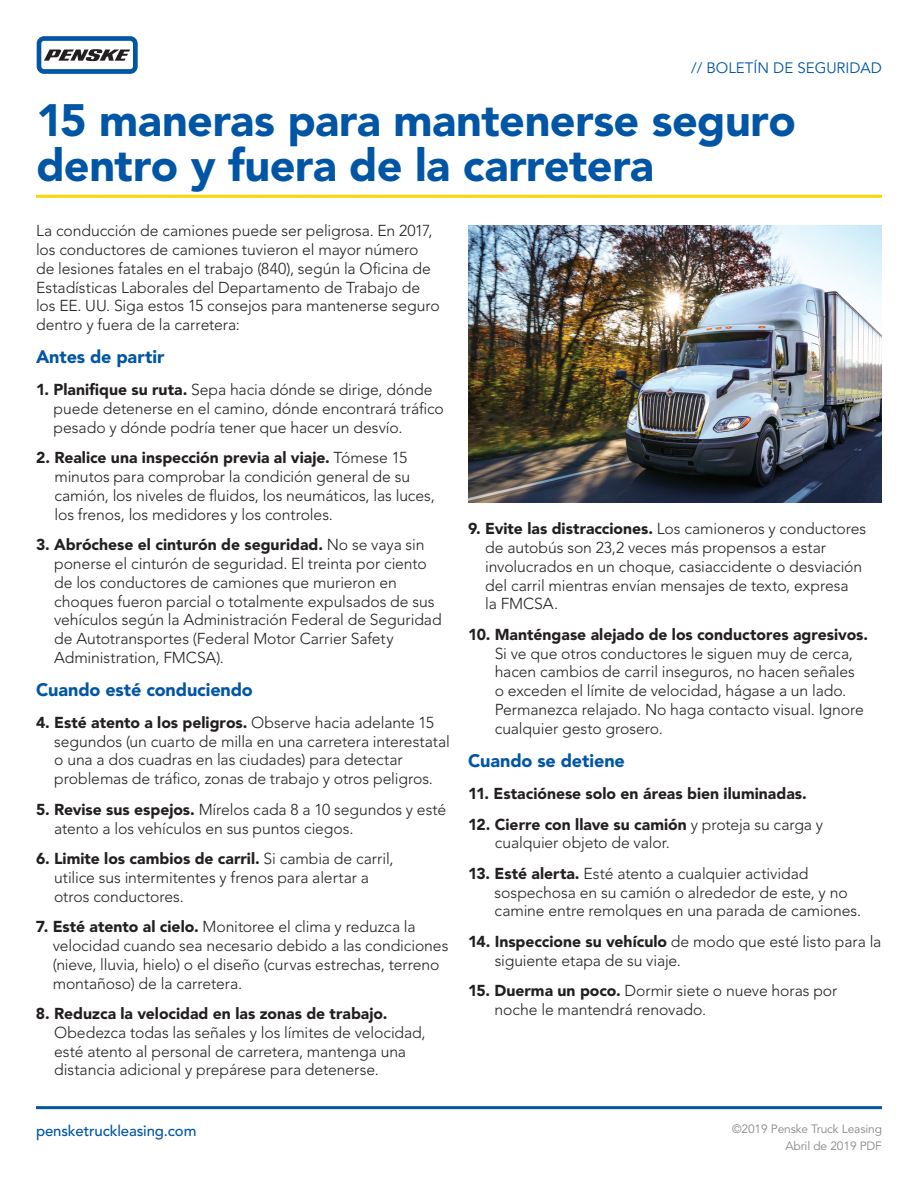
<style>
.page{position:relative;width:918px;height:1188px;background:#fff}
.page>*{position:absolute;margin:0;border:0;box-sizing:border-box;transform-origin:0 0}
.t1{font:900 45px/45px "Avenir LT Std";letter-spacing:-.015em;color:#0155a5}
.t2{font:900 18px "Avenir LT Std";letter-spacing:-.005em;color:#0155a5}
.t3{font:300 15.75px/18.8px "Avenir LT Std";letter-spacing:-.005em;color:#231f20}
.t4{font:900 15.75px "Avenir LT Std";color:#231f20}
.t5{font:500 15px "Avenir LT Std";letter-spacing:-.01em;color:#0155a5}
.t6{font:15px "Avenir LT Std";color:#0155a5}
.t7{font:12px/16.5px "Avenir LT Std";letter-spacing:-.01em;color:#898689;text-align:right}
.s1{font-weight:900}
</style>
<div class="page">
<hr style="left:36px;top:195px;width:846px;height:3px;background:#fed503">
<hr style="left:36px;top:1106px;width:846px;height:3px;background:#0155a5">
<svg style="left:37px;top:36px;width:101px;height:38px"></svg>
<div style="left:41px;top:41px;width:92px;height:28px;background:#fff;border-radius:3px"></div>
<svg style="left:44px;top:49px;width:86px;height:12px"></svg>
<img style="left:468px;top:226px;width:414px;height:276px">
<p class="t6" style="left:691px;top:59px;width:192px">// BOLETÍN DE SEGURIDAD</p>
<h1 class="t1" style="left:36px;top:98px;width:761px">15 maneras para mantenerse seguro dentro y fuera de la carretera</h1>
<p class="t3" style="left:36px;top:222px;width:405px">La conducción de camiones puede ser peligrosa. En 2017, los conductores de camiones tuvieron el mayor número de lesiones fatales en el trabajo (840), según la Oficina de Estadísticas Laborales del Departamento de Trabajo de los EE. UU. Siga estos 15 consejos para mantenerse seguro dentro y fuera de la carretera:</p>
<p class="t2" style="left:36px;top:346px;width:130px">Antes de partir</p>
<p class="t3" style="left:54px;top:381px;width:392px;text-indent:-18px"><span class="s1">1. Planifique su ruta.</span> Sepa hacia dónde se dirige, dónde puede detenerse en el camino, dónde encontrará tráfico pesado y dónde podría tener que hacer un desvío.</p>
<p class="t3" style="left:54px;top:449px;width:382px;text-indent:-18px"><span class="s1">2. Realice una inspección previa al viaje.</span> Tómese 15 minutos para comprobar la condición general de su camión, los niveles de fluidos, los neumáticos, las luces, los frenos, los medidores y los controles.</p>
<p class="t3" style="left:54px;top:536px;width:389px;text-indent:-18px"><span class="s1">3. Abróchese el cinturón de seguridad.</span> No se vaya sin ponerse el cinturón de seguridad. El treinta por ciento de los conductores de camiones que murieron en choques fueron parcial o totalmente expulsados de sus vehículos según la Administración Federal de Seguridad de Autotransportes (Federal Motor Carrier Safety Administration, FMCSA).</p>
<p class="t2" style="left:36px;top:679px;width:218px">Cuando esté conduciendo</p>
<p class="t3" style="left:54px;top:713px;width:397px;text-indent:-18px"><span class="s1">4. Esté atento a los peligros.</span> Observe hacia adelante 15 segundos (un cuarto de milla en una carretera interestatal o una a dos cuadras en las ciudades) para detectar problemas de tráfico, zonas de trabajo y otros peligros.</p>
<p class="t3" style="left:54px;top:800px;width:394px;text-indent:-18px"><span class="s1">5. Revise sus espejos.</span> Mírelos cada 8 a 10 segundos y esté atento a los vehículos en sus puntos ciegos.</p>
<p class="t3" style="left:54px;top:849px;width:341px;text-indent:-18px"><span class="s1">6. Limite los cambios de carril.</span> Si cambia de carril, utilice sus intermitentes y frenos para alertar a otros conductores.</p>
<p class="t3" style="left:53px;top:918px;width:397px;text-indent:-17px"><span class="s1">7. Esté atento al cielo.</span> Monitoree el clima y reduzca la velocidad cuando sea necesario debido a las condiciones (nieve, lluvia, hielo) o el diseño (curvas estrechas, terreno montañoso) de la carretera.</p>
<p class="t4" style="left:36px;top:1004px;width:353px">8. Reduzca la velocidad en las zonas de trabajo.</p>
<p class="t3" style="left:54px;top:1023px;width:373px">Obedezca todas las señales y los límites de velocidad, esté atento al personal de carretera, mantenga una distancia adicional y prepárese para detenerse.</p>
<p class="t5" style="left:36px;top:1122px;width:162px">pensketruckleasing.com</p>
<p class="t3" style="left:485px;top:520px;width:383px;text-indent:-17px"><span class="s1">9. Evite las distracciones.</span> Los camioneros y conductores de autobús son 23,2 veces más propensos a estar involucrados en un choque, casiaccidente o desviación del carril mientras envían mensajes de texto, expresa<br>la FMCSA.</p>
<p class="t4" style="left:468px;top:625px;width:402px">10. Manténgase alejado de los conductores agresivos.</p>
<p class="t3" style="left:495px;top:644px;width:371px">Si ve que otros conductores le siguen muy de cerca, hacen cambios de carril inseguros, no hacen señales o exceden el límite de velocidad, hágase a un lado.<br>Permanezca relajado. No haga contacto visual. Ignore cualquier gesto grosero.</p>
<p class="t2" style="left:468px;top:749px;width:158px">Cuando se detiene</p>
<p class="t4" style="left:468px;top:784px;width:340px">11. Estaciónese solo en áreas bien iluminadas.</p>
<p class="t3" style="left:495px;top:815px;width:330px;text-indent:-27px"><span class="s1">12. Cierre con llave su camión</span> y proteja su carga y cualquier objeto de valor.</p>
<p class="t3" style="left:495px;top:864px;width:368px;text-indent:-27px"><span class="s1">13. Esté alerta.</span> Esté atento a cualquier actividad sospechosa en su camión o alrededor de este, y no camine entre remolques en una parada de camiones.</p>
<p class="t3" style="left:495px;top:932px;width:388px;text-indent:-27px"><span class="s1">14. Inspeccione su vehículo</span> de modo que esté listo para la siguiente etapa de su viaje.</p>
<p class="t3" style="left:495px;top:982px;width:344px;text-indent:-27px"><span class="s1">15. Duerma un poco.</span> Dormir siete o nueve horas por noche le mantendrá renovado.</p>
<p class="t7" style="left:732px;top:1121px;width:151px">©2019 Penske Truck Leasing<br>Abril de 2019 PDF</p>
</div>
